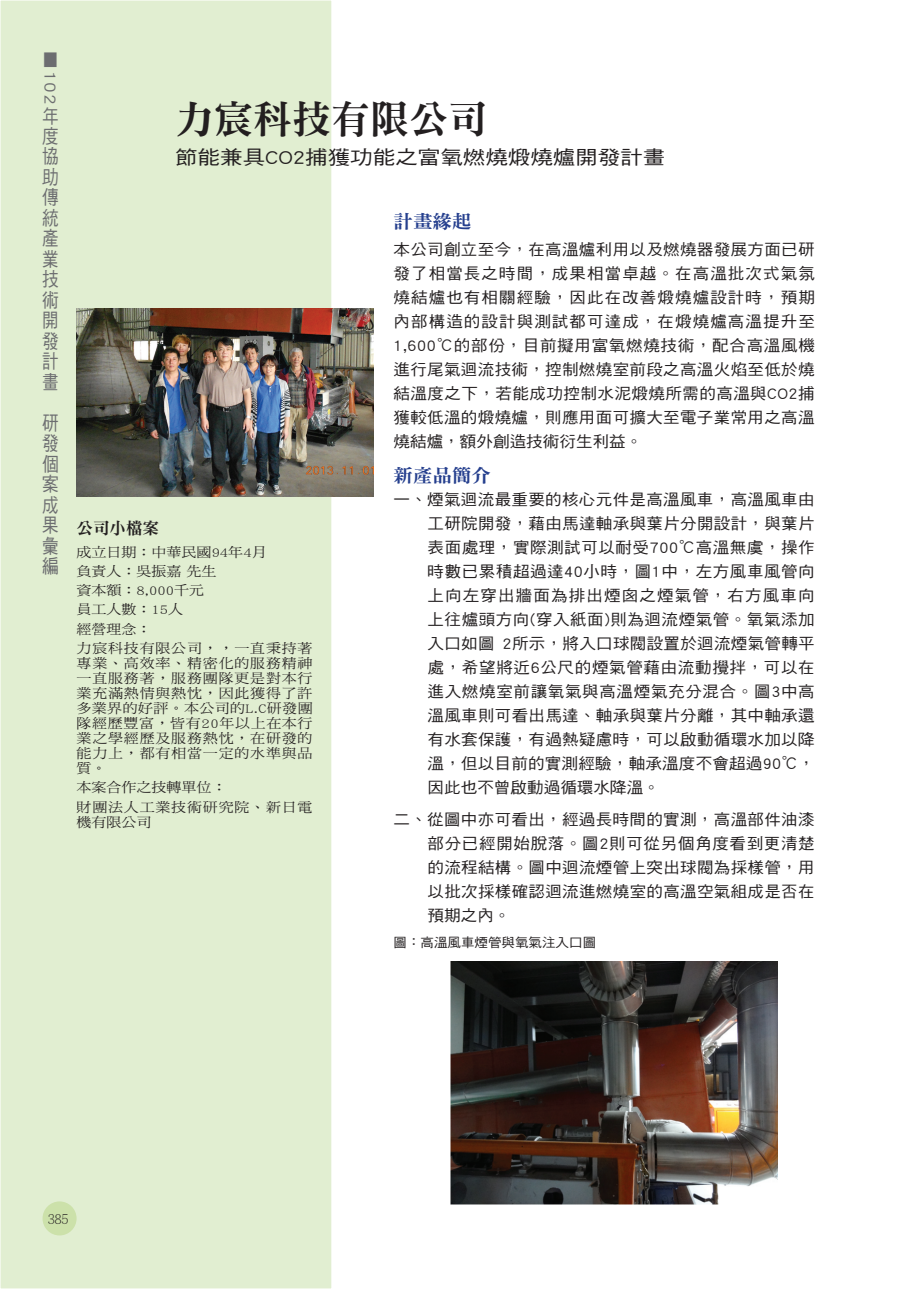
<style>
.page{position:relative;width:919px;height:1289px;background:#fff}
.page>*{position:absolute;margin:0;border:0;box-sizing:border-box;transform-origin:0 0}
.t1{font:39px "DF Ming Std W9";color:#231f20}
.t2{font:19.5px/20.5px "DF Hei Std W5";color:#6c6d70;text-align:justify;scale:.85 1}
.t3{font:19.2px "DF Hei Std W5";color:#231f20;scale:1.18 1}
.t4{font:18.6px "DF Ming Std W9";color:#253f8e;scale:1.05 1}
.t5{font:16.65px "DF Hei Std W5";color:#6c6d70;scale:1.18 1}
.t6{font:16.5px "DF Ming Std W9";color:#231f20}
.t7{font:15.6px/24px "DF Hei Std W5";letter-spacing:.02em;color:#231f20;text-align:justify;scale:1.05 1}
.t8{font:13.5px/15px "DF Ming Std W5";letter-spacing:.04em;color:#231f20;text-align:justify;scale:1.11 1}
.t9{font:13.5px/19.2px "DF Ming Std W5";color:#231f20;scale:1.11 1}
.t10{font:300 13.5px "Adobe Ming Std";color:#231f20}
.t11{font:12.9px "DF Hei Std W5";color:#231f20;scale:1.05 1}
</style>
<div class="page">
<div style="left:0;top:0;width:332px;height:1288px;background:#e1eed1"></div>
<div style="left:43px;top:1201px;width:34px;height:34px;background:#cce1aa;border-radius:50%"></div>
<img style="left:77px;top:309px;width:296px;height:187px">
<img style="left:451px;top:961px;width:326px;height:243px">
<p class="t5" style="left:59px;top:50px;width:48px;rotate:90deg">■102</p>
<p class="t2" style="left:42px;top:105px;width:21px">年度協助傳統產業技術開發計</p>
<p class="t2" style="left:42px;top:364px;width:23px;line-height:39.2px">畫　研</p>
<p class="t2" style="left:42px;top:433px;width:21px">發個案成果彙編</p>
<h1 class="t1" style="left:175px;top:98px;width:313px">力宸科技有限公司</h1>
<p class="t3" style="left:175px;top:146px;width:417px">節能兼具CO2捕獲功能之富氧燃燒煅燒爐開發計畫</p>
<p class="t6" style="left:77px;top:519px;width:84px">公司小檔案</p>
<p class="t9" style="left:77px;top:542px;width:214px">成立日期：中華民國94年4月<br>負責人：吳振嘉 先生<br>資本額：8,000千元<br>員工人數：15人<br>經營理念：<br>力宸科技有限公司，，一直秉持著</p>
<p class="t8" style="left:77px;top:655px;width:214px">專業、高效率、精密化的服務精神一直服務著，服務團隊更是對本行業充滿熱情與熱忱，因此獲得了許多業界的好評。本公司的L.C研發團隊經歷豐富，皆有20年以上在本行業之學經歷及服務熱忱，在研發的能力上，都有相當一定的水準與品質。</p>
<p class="t8" style="left:77px;top:777px;width:214px;line-height:19.2px">本案合作之技轉單位：<br>財團法人工業技術研究院、新日電</p>
<p class="t8" style="left:77px;top:814px;width:69px">機有限公司</p>
<p class="t4" style="left:393px;top:211px;width:76px">計畫緣起</p>
<p class="t7" style="left:393px;top:237px;width:402px">本公司創立至今，在高溫爐利用以及燃燒器發展方面已研發了相當長之時間，成果相當卓越。在高溫批次式氣氛燒結爐也有相關經驗，因此在改善煅燒爐設計時，預期內部構造的設計與測試都可達成，在煅燒爐高溫提升至1,600℃的部份，目前擬用富氧燃燒技術，配合高溫風機進行尾氣迴流技術，控制燃燒室前段之高溫火焰至低於燒結溫度之下，若能成功控制水泥煅燒所需的高溫與CO2捕獲較低溫的煅燒爐，則應用面可擴大至電子業常用之高溫燒結爐，額外創造技術衍生利益。</p>
<p class="t4" style="left:393px;top:465px;width:94px">新產品簡介</p>
<p class="t7" style="left:427px;top:486px;width:370px;text-indent:-34px">一、煙氣迴流最重要的核心元件是高溫風車，高溫風車由工研院開發，藉由馬達軸承與葉片分開設計，與葉片表面處理，實際測試可以耐受700℃高溫無虞，操作時數已累積超過達40小時，圖1中，左方風車風管向上向左穿出牆面為排出煙囪之煙氣管，右方風車向上往爐頭方向(穿入紙面)則為迴流煙氣管。氧氣添加入口如圖 2所示，將入口球閥設置於迴流煙氣管轉平處，希望將近6公尺的煙氣管藉由流動攪拌，可以在進入燃燒室前讓氧氣與高溫煙氣充分混合。圖3中高溫風車則可看出馬達、軸承與葉片分離，其中軸承還有水套保護，有過熱疑慮時，可以啟動循環水加以降溫，但以目前的實測經驗，軸承溫度不會超過90℃，因此也不曾啟動過循環水降溫。</p>
<p class="t7" style="left:427px;top:807px;width:370px;text-indent:-34px">二、從圖中亦可看出，經過長時間的實測，高溫部件油漆部分已經開始脫落。圖2則可從另個角度看到更清楚的流程結構。圖中迴流煙管上突出球閥為採樣管，用以批次採樣確認迴流進燃燒室的高溫空氣組成是否在預期之內。</p>
<p class="t11" style="left:393px;top:935px;width:194px">圖：高溫風車煙管與氧氣注入口圖</p>
<p class="t10" style="left:48px;top:1211px;width:22px">385</p>
</div>
